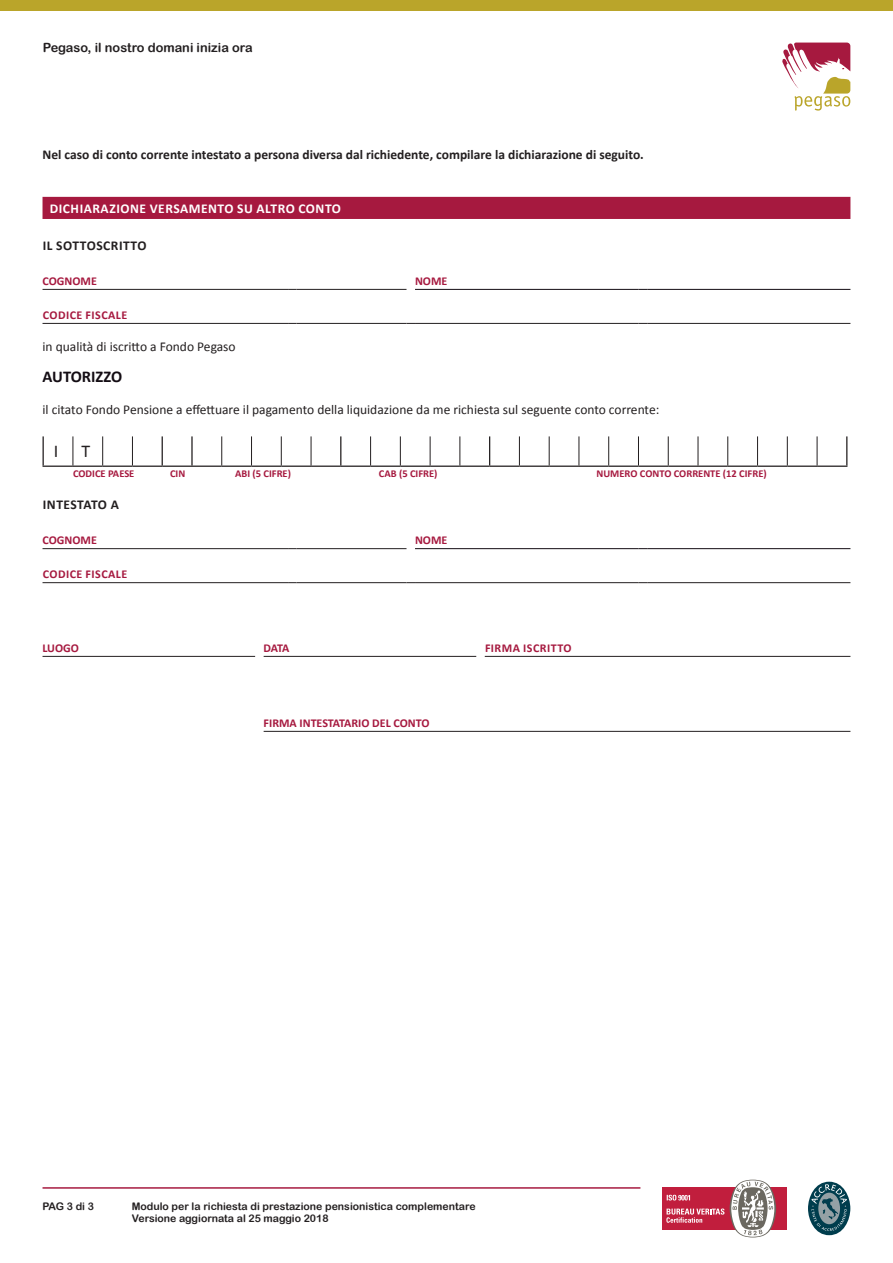
<style>
.page{position:relative;width:893px;height:1263px;background:#fff}
.page>*{position:absolute;margin:0;border:0;box-sizing:border-box;transform-origin:0 0}
.t1{font:18px "Calibri";color:#231f20}
.t2{font:700 16.5px "Calibri";color:#130c13}
.t3{font:13.5px "Calibri";color:#231f20}
.t4{font:700 13.5px "Calibri";color:#231f20}
.t5{font:700 13.5px "Calibri";letter-spacing:.04em;color:#fff}
.t6{font:700 13.5px "Calibri";letter-spacing:.04em;color:#231f20}
.t7{font:700 13.5px "Calibri";letter-spacing:.03em;color:#231f20}
.t8{font:12.75px "Arial Rounded MT Bold";color:#231f20}
.t9{font:700 12px "Calibri";color:#a6193f}
.t10{font:700 12px "Calibri";letter-spacing:.04em;color:#a6193f}
.t11{font:10.5px/12.6px "Arial Rounded MT Bold";color:#231f20}
.t12{font:700 10.5px "Calibri";color:#a6193f}
</style>
<div class="page">
<div style="left:662px;top:1187px;width:125px;height:43px;background:#c11e3d"></div>
<svg style="left:666px;top:1208px;width:58px;height:15px"></svg>
<svg style="left:730px;top:1179px;width:46px;height:58px"></svg>
<svg style="left:667px;top:1195px;width:23px;height:5px"></svg>
<div style="left:808px;top:1182px;width:42px;height:53px;background:#003d4d;border-radius:50%"></div>
<svg style="left:811px;top:1184px;width:36px;height:47px"></svg>
<hr style="left:43px;top:1187px;width:597px;height:2px;background:#a6193f">
<div style="left:0;top:0;width:893px;height:11px;background:#baa52a"></div>
<svg style="left:782px;top:42px;width:68px;height:69px"></svg>
<div style="left:43px;top:197px;width:807px;height:22px;background:#a6193f"></div>
<hr style="left:415px;top:289px;width:224px;height:1px;background:#130c13">
<hr style="left:647px;top:289px;width:203px;height:1px;background:#130c13">
<hr style="left:43px;top:289px;width:245px;height:1px;background:#231f20">
<hr style="left:297px;top:289px;width:109px;height:1px;background:#231f20">
<hr style="left:647px;top:323px;width:203px;height:1px;background:#231f20">
<hr style="left:43px;top:323px;width:245px;height:1px;background:#231f20">
<hr style="left:297px;top:323px;width:109px;height:1px;background:#231f20">
<hr style="left:415px;top:323px;width:224px;height:1px;background:#231f20">
<hr style="left:43px;top:436px;width:1px;height:30px;background:#231f20">
<hr style="left:43px;top:466px;width:30px;height:1px;background:#231f20">
<hr style="left:73px;top:466px;width:30px;height:1px;background:#231f20">
<svg style="left:103px;top:466px;width:29px;height:1px"></svg>
<hr style="left:132px;top:466px;width:30px;height:1px;background:#231f20">
<hr style="left:162px;top:436px;width:1px;height:30px;background:#231f20">
<hr style="left:162px;top:466px;width:30px;height:1px;background:#231f20">
<hr style="left:191px;top:436px;width:2px;height:30px;background:#231f20">
<hr style="left:192px;top:466px;width:30px;height:1px;background:#231f20">
<hr style="left:222px;top:466px;width:30px;height:1px;background:#231f20">
<svg style="left:252px;top:466px;width:29px;height:1px"></svg>
<hr style="left:281px;top:466px;width:30px;height:1px;background:#231f20">
<hr style="left:311px;top:466px;width:30px;height:1px;background:#231f20">
<hr style="left:340px;top:436px;width:1px;height:30px;background:#231f20">
<hr style="left:341px;top:466px;width:30px;height:1px;background:#231f20">
<svg style="left:371px;top:466px;width:29px;height:1px"></svg>
<hr style="left:400px;top:466px;width:30px;height:1px;background:#231f20">
<hr style="left:430px;top:466px;width:30px;height:1px;background:#231f20">
<hr style="left:460px;top:466px;width:30px;height:1px;background:#231f20">
<hr style="left:489px;top:436px;width:1px;height:30px;background:#231f20">
<hr style="left:846px;top:436px;width:1px;height:30px;background:#231f20">
<svg style="left:490px;top:466px;width:29px;height:1px"></svg>
<hr style="left:519px;top:466px;width:30px;height:1px;background:#231f20">
<hr style="left:549px;top:466px;width:30px;height:1px;background:#231f20">
<hr style="left:579px;top:466px;width:30px;height:1px;background:#231f20">
<svg style="left:609px;top:466px;width:29px;height:1px"></svg>
<hr style="left:638px;top:466px;width:30px;height:1px;background:#231f20">
<hr style="left:668px;top:466px;width:30px;height:1px;background:#231f20">
<hr style="left:698px;top:466px;width:30px;height:1px;background:#231f20">
<svg style="left:728px;top:466px;width:29px;height:1px"></svg>
<hr style="left:757px;top:466px;width:30px;height:1px;background:#231f20">
<hr style="left:787px;top:466px;width:30px;height:1px;background:#231f20">
<hr style="left:817px;top:466px;width:30px;height:1px;background:#231f20">
<hr style="left:73px;top:436px;width:1px;height:30px;background:#231f20">
<hr style="left:102px;top:436px;width:1px;height:30px;background:#231f20">
<hr style="left:132px;top:436px;width:1px;height:30px;background:#231f20">
<hr style="left:221px;top:436px;width:1px;height:30px;background:#231f20">
<hr style="left:251px;top:436px;width:1px;height:30px;background:#231f20">
<hr style="left:281px;top:436px;width:1px;height:30px;background:#231f20">
<hr style="left:311px;top:436px;width:1px;height:30px;background:#231f20">
<hr style="left:370px;top:436px;width:1px;height:30px;background:#231f20">
<hr style="left:400px;top:436px;width:1px;height:30px;background:#231f20">
<hr style="left:430px;top:436px;width:1px;height:30px;background:#231f20">
<hr style="left:460px;top:436px;width:1px;height:30px;background:#231f20">
<hr style="left:519px;top:436px;width:1px;height:30px;background:#231f20">
<hr style="left:549px;top:436px;width:1px;height:30px;background:#231f20">
<hr style="left:579px;top:436px;width:1px;height:30px;background:#231f20">
<hr style="left:608px;top:436px;width:1px;height:30px;background:#231f20">
<hr style="left:638px;top:436px;width:1px;height:30px;background:#231f20">
<hr style="left:668px;top:436px;width:1px;height:30px;background:#231f20">
<hr style="left:698px;top:436px;width:1px;height:30px;background:#231f20">
<hr style="left:727px;top:436px;width:1px;height:30px;background:#231f20">
<hr style="left:757px;top:436px;width:1px;height:30px;background:#231f20">
<hr style="left:787px;top:436px;width:1px;height:30px;background:#231f20">
<hr style="left:817px;top:436px;width:1px;height:30px;background:#231f20">
<hr style="left:415px;top:548px;width:224px;height:1px;background:#130c13">
<hr style="left:647px;top:548px;width:203px;height:1px;background:#130c13">
<hr style="left:43px;top:548px;width:245px;height:1px;background:#231f20">
<hr style="left:297px;top:548px;width:109px;height:1px;background:#231f20">
<hr style="left:647px;top:582px;width:203px;height:1px;background:#231f20">
<hr style="left:43px;top:582px;width:245px;height:1px;background:#231f20">
<hr style="left:297px;top:582px;width:109px;height:1px;background:#231f20">
<hr style="left:415px;top:582px;width:224px;height:1px;background:#231f20">
<hr style="left:43px;top:656px;width:212px;height:1px;background:#231f20">
<hr style="left:264px;top:656px;width:212px;height:1px;background:#231f20">
<hr style="left:485px;top:656px;width:365px;height:1px;background:#231f20">
<hr style="left:264px;top:731px;width:586px;height:1px;background:#231f20">
<p class="t8" style="left:43px;top:40px;width:211px">Pegaso, il nostro domani inizia ora</p>
<p class="t4" style="left:43px;top:146px;width:603px">Nel caso di conto corrente intestato a persona diversa dal richiedente, compilare la dichiarazione di seguito.</p>
<p class="t5" style="left:50px;top:199px;width:293px">DICHIARAZIONE VERSAMENTO SU ALTRO CONTO</p>
<p class="t6" style="left:43px;top:237px;width:105px">IL SOTTOSCRITTO</p>
<p class="t9" style="left:43px;top:273px;width:56px">COGNOME</p>
<p class="t9" style="left:415px;top:273px;width:34px">NOME</p>
<p class="t10" style="left:43px;top:307px;width:86px">CODICE FISCALE</p>
<p class="t3" style="left:43px;top:338px;width:195px">in qualità di iscritto a Fondo Pegaso</p>
<p class="t2" style="left:43px;top:366px;width:81px">AUTORIZZO</p>
<p class="t3" style="left:43px;top:401px;width:618px">il citato Fondo Pensione a effettuare il pagamento della liquidazione da me richiesta sul seguente conto corrente:</p>
<p class="t1" style="left:54px;top:440px;width:6px">I</p>
<p class="t1" style="left:81px;top:440px;width:10px">T</p>
<p class="t12" style="left:73px;top:467px;width:63px">CODICE PAESE</p>
<p class="t12" style="left:170px;top:467px;width:17px">CIN</p>
<p class="t12" style="left:235px;top:467px;width:57px">ABI (5 CIFRE)</p>
<p class="t12" style="left:379px;top:467px;width:60px">CAB (5 CIFRE)</p>
<p class="t12" style="left:596px;top:467px;width:172px">NUMERO CONTO CORRENTE (12 CIFRE)</p>
<p class="t7" style="left:43px;top:496px;width:78px">INTESTATO A</p>
<p class="t9" style="left:43px;top:533px;width:56px">COGNOME</p>
<p class="t9" style="left:415px;top:533px;width:34px">NOME</p>
<p class="t10" style="left:43px;top:567px;width:86px">CODICE FISCALE</p>
<p class="t9" style="left:43px;top:640px;width:38px">LUOGO</p>
<p class="t9" style="left:264px;top:640px;width:27px">DATA</p>
<p class="t10" style="left:485px;top:640px;width:88px">FIRMA ISCRITTO</p>
<p class="t9" style="left:264px;top:715px;width:167px">FIRMA INTESTATARIO DEL CONTO</p>
<p class="t11" style="left:43px;top:1199px;width:53px">PAG 3 di 3</p>
<p class="t11" style="left:132px;top:1199px;width:345px">Modulo per la richiesta di prestazione pensionistica complementare<br>Versione aggiornata al 25 maggio 2018</p>
</div>
